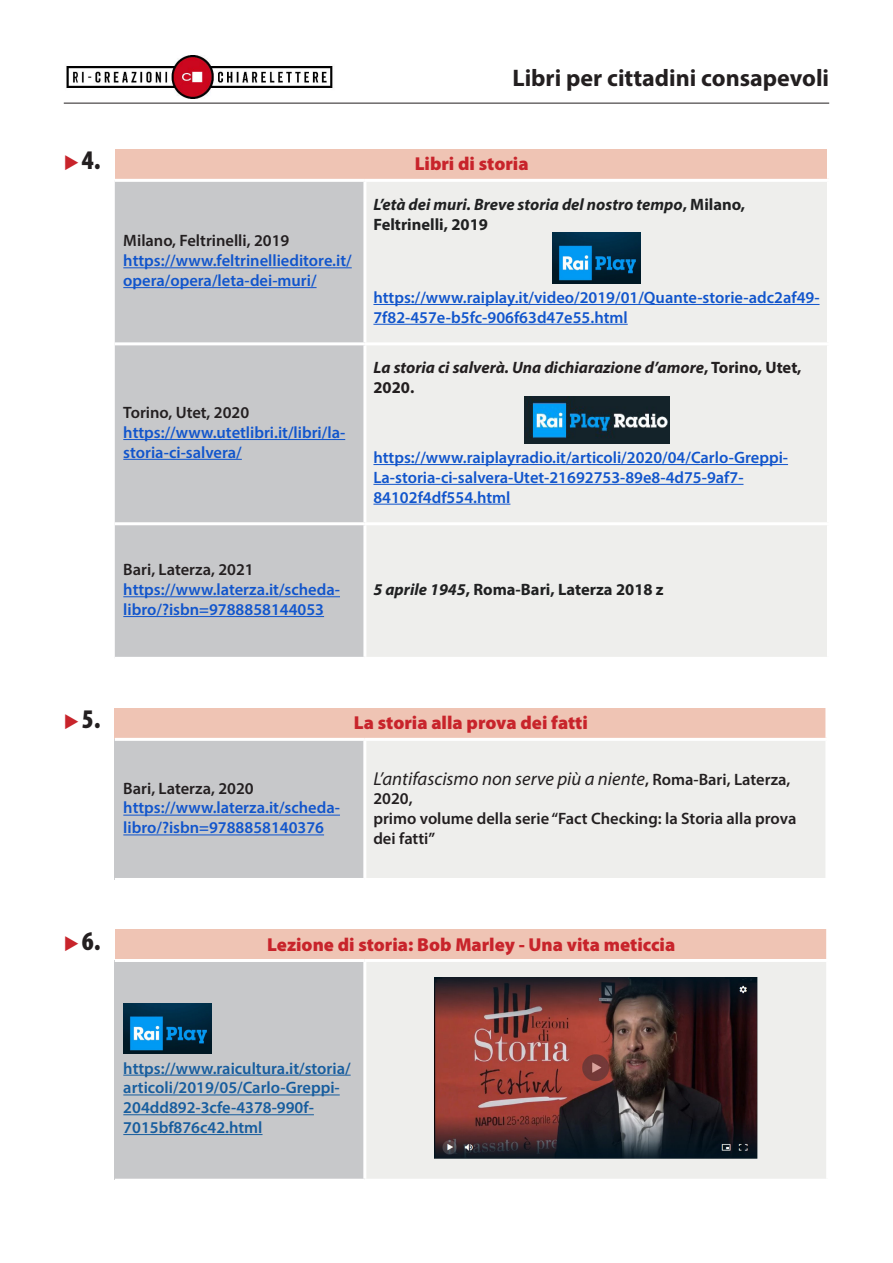
<style>
.page{position:relative;width:893px;height:1263px;background:#fff}
.page>*{position:absolute;margin:0;border:0;box-sizing:border-box;transform-origin:0 0}
.Normale{font:900 condensed 27px "Myriad Pro";color:#231f20}
.t1{font:700 24px "Myriad Pro";color:#231f20}
.tab_intestazione{font:900 18.75px "Myriad Pro";color:#c8242b}
.Tab_testo{font:italic 18.75px "Myriad Pro";color:#231f20}
.Tab_testo-2{font:600 16.5px/19.8px "Myriad Pro";color:#15c}
.Tab_testo-3{font:600 16.5px/19.8px "Myriad Pro";color:#231f20}
.Tab_testo-4{font:600 16.5px/19.8px "Myriad Pro";color:#175d9e}
.Tab_testo-5{font:italic 700 16.5px/19.8px "Myriad Pro";color:#202122}
.Tab_testo-6{font:italic 700 16.5px/19.8px "Myriad Pro";color:#231f20}
.Tab_testo-7{font:700 16.5px "Myriad Pro";color:#202122}
.s1{color:#c8242b}
.s2{font-style:normal}
.s3{font-style:italic}
.s4{font-weight:600;font-style:normal;font-size:16.5px}
</style>
<div class="page">
<img style="left:66px;top:55px;width:267px;height:43px">
<hr style="left:64px;top:103px;width:765px;height:1px;background:#231f20">
<div style="left:115px;top:149px;width:713px;height:31px;background:#efc4b4"></div>
<div style="left:115px;top:182px;width:248px;height:475px;background:#c7c8ca"></div>
<div style="left:366px;top:182px;width:461px;height:475px;background:#eeeeec"></div>
<hr style="left:115px;top:342px;width:250px;height:3px;background:#fff">
<hr style="left:365px;top:342px;width:465px;height:3px;background:#fff">
<hr style="left:115px;top:522px;width:250px;height:3px;background:#fff">
<hr style="left:365px;top:522px;width:465px;height:3px;background:#fff">
<hr style="left:827px;top:149px;width:3px;height:30px;background:#fff">
<hr style="left:115px;top:179px;width:250px;height:3px;background:#fff">
<hr style="left:365px;top:179px;width:465px;height:3px;background:#fff">
<hr style="left:123px;top:267px;width:229px;height:1px;background:#15c">
<hr style="left:123px;top:287px;width:194px;height:1px;background:#15c">
<hr style="left:373px;top:304px;width:446px;height:1px;background:#15c">
<hr style="left:373px;top:324px;width:255px;height:1px;background:#15c">
<img style="left:552px;top:233px;width:89px;height:50px">
<hr style="left:123px;top:439px;width:222px;height:1px;background:#15c">
<hr style="left:123px;top:459px;width:119px;height:1px;background:#15c">
<hr style="left:373px;top:464px;width:415px;height:1px;background:#15c">
<hr style="left:373px;top:484px;width:370px;height:1px;background:#15c">
<hr style="left:373px;top:504px;width:137px;height:1px;background:#15c">
<img style="left:524px;top:396px;width:145px;height:47px">
<hr style="left:123px;top:596px;width:217px;height:1px;background:#15c">
<hr style="left:123px;top:616px;width:201px;height:1px;background:#15c">
<div style="left:115px;top:708px;width:712px;height:31px;background:#efc4b4"></div>
<div style="left:115px;top:739px;width:250px;height:140px;background:#c7c8ca"></div>
<div style="left:365px;top:739px;width:462px;height:140px;background:#eeeeec"></div>
<hr style="left:825px;top:708px;width:3px;height:30px;background:#fff">
<hr style="left:115px;top:738px;width:250px;height:3px;background:#fff">
<hr style="left:365px;top:738px;width:463px;height:3px;background:#fff">
<hr style="left:363px;top:741px;width:3px;height:137px;background:#fff">
<hr style="left:825px;top:741px;width:3px;height:137px;background:#fff">
<hr style="left:115px;top:878px;width:250px;height:3px;background:#fff">
<hr style="left:365px;top:878px;width:463px;height:3px;background:#fff">
<hr style="left:123px;top:815px;width:217px;height:1px;background:#15c">
<hr style="left:123px;top:834px;width:201px;height:1px;background:#15c">
<div style="left:115px;top:929px;width:713px;height:31px;background:#efc4b4"></div>
<div style="left:115px;top:960px;width:250px;height:220px;background:#c7c8ca"></div>
<div style="left:365px;top:960px;width:463px;height:220px;background:#eeeeec"></div>
<hr style="left:826px;top:929px;width:3px;height:30px;background:#fff">
<hr style="left:115px;top:959px;width:250px;height:3px;background:#fff">
<hr style="left:365px;top:959px;width:464px;height:3px;background:#fff">
<hr style="left:363px;top:962px;width:3px;height:217px;background:#fff">
<hr style="left:826px;top:962px;width:3px;height:217px;background:#fff">
<hr style="left:115px;top:1179px;width:250px;height:3px;background:#fff">
<hr style="left:365px;top:1179px;width:464px;height:3px;background:#fff">
<hr style="left:123px;top:1075px;width:228px;height:1px;background:#175d9e">
<hr style="left:123px;top:1094px;width:217px;height:1px;background:#175d9e">
<hr style="left:123px;top:1114px;width:191px;height:1px;background:#175d9e">
<hr style="left:123px;top:1134px;width:139px;height:1px;background:#175d9e">
<img style="left:123px;top:1003px;width:89px;height:51px">
<img style="left:435px;top:977px;width:323px;height:182px">
<h2 class="t1" style="left:512px;top:62px;width:318px">Libri per cittadini consapevoli</h2>
<p class="Normale" style="left:64px;top:143px;width:38px"><span class="s1">◆</span>4.</p>
<p class="Tab_testo-3" style="left:123px;top:230px;width:168px">Milano, Feltrinelli, 2019</p>
<p class="Tab_testo-2" style="left:123px;top:250px;width:230px">https://www.feltrinellieditore.it/ opera/opera/leta-dei-muri/</p>
<p class="Tab_testo-3" style="left:123px;top:402px;width:127px">Torino, Utet, 2020</p>
<p class="Tab_testo-2" style="left:123px;top:422px;width:223px">https://www.utetlibri.it/libri/la&shy;storia-ci-salvera/</p>
<p class="tab_intestazione" style="left:415px;top:152px;width:115px">Libri di storia</p>
<p class="Tab_testo-5" style="left:373px;top:194px;width:373px">L’età dei muri. Breve storia del nostro tempo<span class="s2">, Milano,<br>Feltrinelli, 2019</span></p>
<p class="Tab_testo-2" style="left:373px;top:287px;width:448px">https://www.raiplay.it/video/2019/01/Quante-storie-adc2af49-<br>7f82-457e-b5fc-906f63d47e55.html</p>
<p class="Tab_testo-6" style="left:373px;top:357px;width:430px">La storia ci salverà. Una dichiarazione d’amore<span class="s2">, Torino, Utet,<br>2020.</span></p>
<p class="Tab_testo-2" style="left:373px;top:447px;width:416px">https://www.raiplayradio.it/articoli/2020/04/Carlo-Greppi-<br>La-storia-ci-salvera-Utet-21692753-89e8-4d75-9af7-<br>84102f4df554.html</p>
<p class="Tab_testo-3" style="left:123px;top:559px;width:132px">Bari, Laterza, 2021</p>
<p class="Tab_testo-2" style="left:123px;top:579px;width:218px">https://www.laterza.it/scheda&shy;libro/?isbn=9788858144053</p>
<p class="Tab_testo-7" style="left:373px;top:579px;width:292px"><span class="s3">5 aprile 1945</span>, Roma-Bari, Laterza 2018 z</p>
<p class="Normale" style="left:64px;top:702px;width:38px"><span class="s1">◆</span>5.</p>
<p class="Tab_testo-3" style="left:123px;top:778px;width:132px">Bari, Laterza, 2020</p>
<p class="Tab_testo-2" style="left:123px;top:798px;width:218px">https://www.laterza.it/scheda&shy;libro/?isbn=9788858140376</p>
<p class="tab_intestazione" style="left:354px;top:710px;width:236px">La storia alla prova dei fatti</p>
<p class="Tab_testo" style="left:373px;top:767px;width:418px">L’antifascismo non serve più a niente<span class="s4">, Roma-Bari, Laterza,</span></p>
<p class="Tab_testo-3" style="left:373px;top:788px;width:41px">2020,</p>
<p class="Tab_testo-3" style="left:373px;top:808px;width:425px">primo volume della serie “Fact Checking: la Storia alla prova dei fatti”</p>
<p class="Normale" style="left:64px;top:923px;width:38px"><span class="s1">◆</span>6.</p>
<p class="tab_intestazione" style="left:267px;top:932px;width:410px">Lezione di storia: Bob Marley - Una vita meticcia</p>
<p class="Tab_testo-4" style="left:123px;top:1058px;width:229px">https://www.raicultura.it/storia/ articoli/2019/05/Carlo-Greppi-<br>204dd892-3cfe-4378-990f-<br>7015bf876c42.html</p>
</div>
